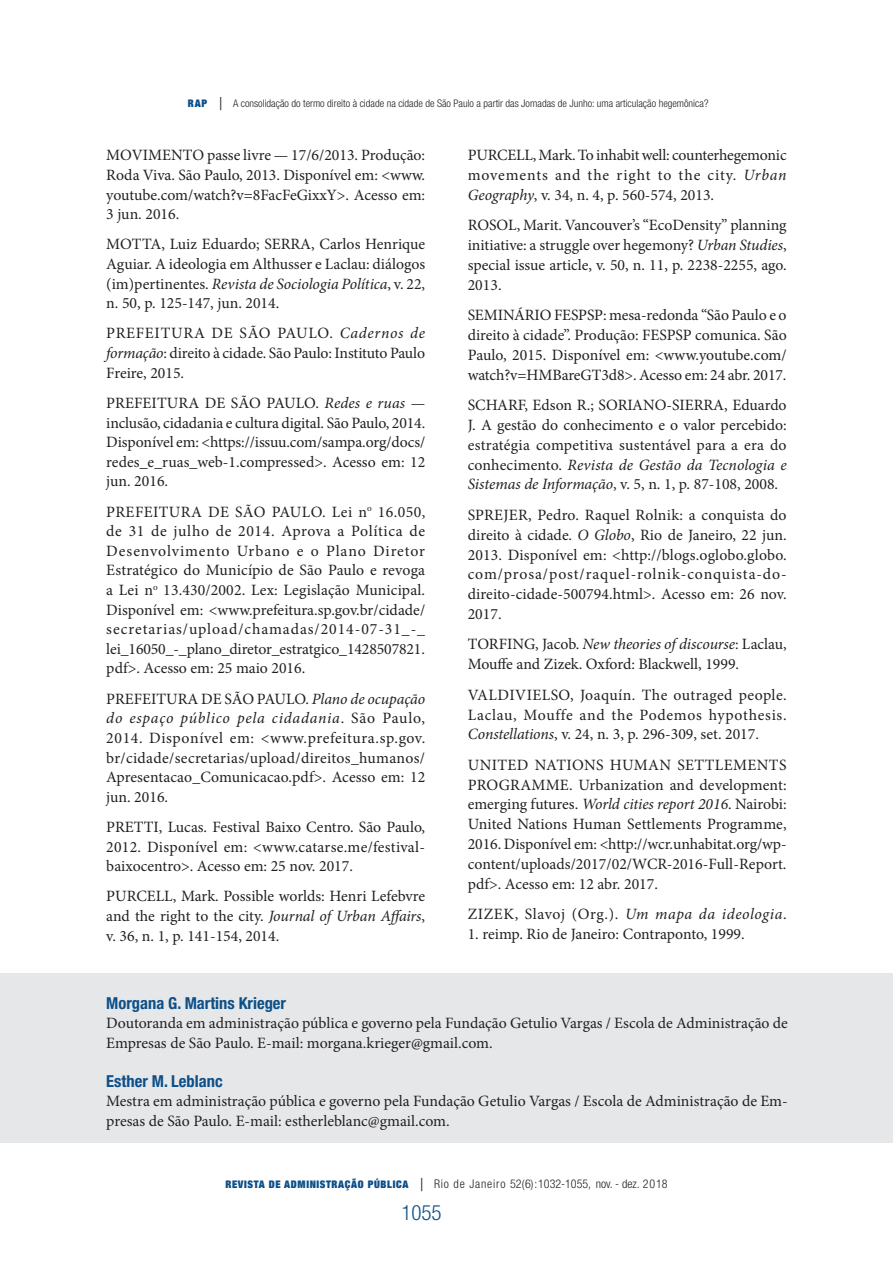
<style>
.page{position:relative;width:893px;height:1263px;background:#fff}
.page>*{position:absolute;margin:0;border:0;box-sizing:border-box;transform-origin:0 0}
.t1{font:300 condensed 21px "Helvetica Neue LT Std";color:#0c4f89}
.autores_final_1{font:700 condensed 16.5px "Helvetica Neue LT Std";color:#0c4f89}
.BIBLIOGRAFIA{font:15.75px/19.6px "Minion Pro";color:#231f20;text-align:justify}
.autores_final_1-2{font:15.75px/19.5px "Minion Pro";color:#231f20}
.BIBLIOGRAFIA-2{font:15.75px "Minion Pro";letter-spacing:.04em;color:#231f20}
.t2{font:300 condensed 12px "Helvetica Neue LT Std";color:#231f20}
.t3{font:300 condensed 10.5px "Helvetica Neue LT Std";color:#231f20}
.s1{font-family:"Helvetica Neue";font-weight:900;font-stretch:expanded;color:#0c4f89}
.s2{font-size:18px}
.s3{font-style:italic}
.s4{font-family:"Helvetica Neue";font-weight:900;font-stretch:expanded;font-size:10.5px;color:#0c4f89}
</style>
<div class="page">
<div style="left:0;top:973px;width:893px;height:170px;background:#e6e7e9"></div>
<p class="t3" style="left:188px;top:98px;width:522px"><span class="s1">RAP</span> <span class="s2">|</span> A consolidação do termo direito à cidade na cidade de São Paulo a partir das Jornadas de Junho: uma articulação hegemônica?</p>
<p class="BIBLIOGRAFIA" style="left:106px;top:145px;width:320px">MOVIMENTO passe livre — 17/6/2013. Produção:<br>Roda Viva. São Paulo, 2013. Disponível em: &lt;www. youtube.com/watch?v=8FacFeGixxY&gt;. Acesso em:<br>3 jun. 2016.</p>
<p class="BIBLIOGRAFIA" style="left:106px;top:235px;width:320px">MOTTA, Luiz Eduardo; SERRA, Carlos Henrique Aguiar. A ideologia em Althusser e Laclau: diálogos (im)pertinentes. <span class="s3">Revista de Sociologia Política</span>, v. 22, n. 50, p. 125-147, jun. 2014.</p>
<p class="BIBLIOGRAFIA" style="left:106px;top:324px;width:320px">PREFEITURA DE SÃO PAULO. <span class="s3">Cadernos de formação</span>: direito à cidade. São Paulo: Instituto Paulo Freire, 2015.</p>
<p class="BIBLIOGRAFIA" style="left:106px;top:393px;width:321px">PREFEITURA DE SÃO PAULO. <span class="s3">Redes e ruas</span> — inclusão, cidadania e cultura digital. São Paulo, 2014.<br>Disponível em: &lt;https://issuu.com/sampa.org/docs/ redes_e_ruas_web-1.compressed&gt;. Acesso em: 12 jun. 2016.</p>
<p class="BIBLIOGRAFIA" style="left:106px;top:502px;width:320px">PREFEITURA DE SÃO PAULO. Lei n<sup>o</sup> 16.050, de 31 de julho de 2014. Aprova a Política de Desenvolvimento Urbano e o Plano Diretor Estratégico do Município de São Paulo e revoga a Lei n<sup>o</sup> 13.430/2002. Lex: Legislação Municipal.<br>Disponível em: &lt;www.prefeitura.sp.gov.br/cidade/ secretarias/upload/chamadas/2014-07-31_-_ lei_16050_-_plano_diretor_estratgico_1428507821. pdf&gt;. Acesso em: 25 maio 2016.</p>
<p class="BIBLIOGRAFIA" style="left:106px;top:689px;width:320px">PREFEITURA DE SÃO PAULO. <span class="s3">Plano de ocupação do espaço público pela cidadania</span>. São Paulo, 2014. Disponível em: &lt;www.prefeitura.sp.gov. br/cidade/secretarias/upload/direitos_humanos/ Apresentacao_Comunicacao.pdf&gt;. Acesso em: 12 jun. 2016.</p>
<p class="BIBLIOGRAFIA" style="left:106px;top:817px;width:320px">PRETTI, Lucas. Festival Baixo Centro. São Paulo, 2012. Disponível em: &lt;www.catarse.me/festival&shy;baixocentro&gt;. Acesso em: 25 nov. 2017.</p>
<p class="BIBLIOGRAFIA" style="left:106px;top:887px;width:320px">PURCELL, Mark. Possible worlds: Henri Lefebvre and the right to the city. <span class="s3">Journal of Urban Affairs</span>, v. 36, n. 1, p. 141-154, 2014.</p>
<p class="BIBLIOGRAFIA" style="left:468px;top:145px;width:320px">PURCELL, Mark. To inhabit well: counterhegemonic movements and the right to the city. <span class="s3">Urban Geography</span>, v. 34, n. 4, p. 560-574, 2013.</p>
<p class="BIBLIOGRAFIA" style="left:468px;top:215px;width:320px">ROSOL, Marit. Vancouver’s “EcoDensity” planning initiative: a struggle over hegemony? <span class="s3">Urban Studies</span>, special issue article, v. 50, n. 11, p. 2238-2255, ago.<br>2013.</p>
<p class="BIBLIOGRAFIA" style="left:468px;top:305px;width:320px">SEMINÁRIO FESPSP: mesa-redonda “São Paulo e o direito à cidade”. Produção: FESPSP comunica. São Paulo, 2015. Disponível em: &lt;www.youtube.com/ watch?v=HMBareGT3d8&gt;. Acesso em: 24 abr. 2017.</p>
<p class="BIBLIOGRAFIA" style="left:468px;top:395px;width:320px">SCHARF, Edson R.; SORIANO-SIERRA, Eduardo J. A gestão do conhecimento e o valor percebido: estratégia competitiva sustentável para a era do conhecimento. <span class="s3">Revista de Gestão da Tecnologia e Sistemas de Informação</span>, v. 5, n. 1, p. 87-108, 2008.</p>
<p class="BIBLIOGRAFIA" style="left:468px;top:505px;width:321px">SPREJER, Pedro. Raquel Rolnik: a conquista do direito à cidade. <span class="s3">O Globo</span>, Rio de Janeiro, 22 jun.<br>2013. Disponível em: &lt;http://blogs.oglobo.globo. com/prosa/post/raquel-rolnik-conquista-do&shy;direito-cidade-500794.html&gt;. Acesso em: 26 nov.<br>2017.</p>
<p class="BIBLIOGRAFIA" style="left:468px;top:634px;width:320px">TORFING, Jacob. <span class="s3">New theories of discourse</span>: Laclau,<br>Mouffe and Zizek. Oxford: Blackwell, 1999.</p>
<p class="BIBLIOGRAFIA" style="left:468px;top:685px;width:320px">VALDIVIELSO, Joaquín. The outraged people.<br>Laclau, Mouffe and the Podemos hypothesis.<br><span class="s3">Constellations</span>, v. 24, n. 3, p. 296-309, set. 2017.</p>
<p class="BIBLIOGRAFIA" style="left:468px;top:755px;width:320px">UNITED NATIONS HUMAN SETTLEMENTS PROGRAMME. Urbanization and development: emerging futures. <span class="s3">World cities report 2016</span>. Nairobi:<br>United Nations Human Settlements Programme, 2016. Disponível em: &lt;http://wcr.unhabitat.org/wp&shy;content/uploads/2017/02/WCR-2016-Full-Report. pdf&gt;. Acesso em: 12 abr. 2017.</p>
<p class="BIBLIOGRAFIA-2" style="left:468px;top:903px;width:320px">ZIZEK, Slavoj (Org.). <span class="s3">Um mapa da ideologia</span>.</p>
<p class="BIBLIOGRAFIA" style="left:468px;top:924px;width:278px">1. reimp. Rio de Janeiro: Contraponto, 1999.</p>
<p class="autores_final_1" style="left:106px;top:993px;width:181px">Morgana G. Martins Krieger</p>
<p class="autores_final_1-2" style="left:106px;top:1013px;width:683px">Doutoranda em administração pública e governo pela Fundação Getulio Vargas / Escola de Administração de<br>Empresas de São Paulo. E-mail: morgana.krieger@gmail.com.</p>
<p class="autores_final_1" style="left:106px;top:1071px;width:118px">Esther M. Leblanc</p>
<p class="autores_final_1-2" style="left:106px;top:1091px;width:683px">Mestra em administração pública e governo pela Fundação Getulio Vargas / Escola de Administração de Em&shy;presas de São Paulo. E-mail: estherleblanc@gmail.com.</p>
<p class="t2" style="left:225px;top:1176px;width:444px"><span class="s4">REVISTA DE ADMINISTRAÇÃO PÚBLICA</span> <span class="s2">|</span> Rio de Janeiro 52(6):1032-1055, nov. - dez. 2018</p>
<h1 class="t1" style="left:401px;top:1200px;width:42px">1055</h1>
</div>
